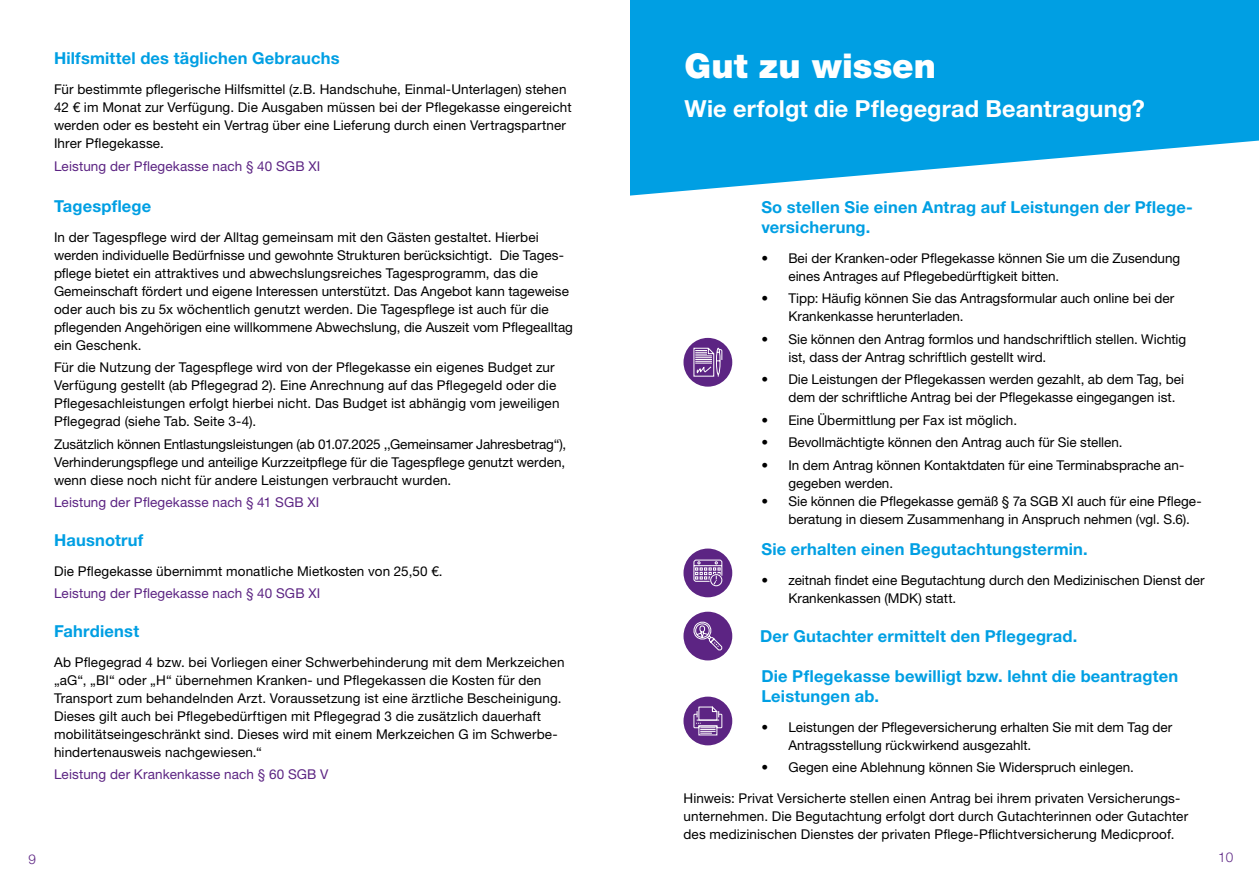
<style>
.page{position:relative;width:1259px;height:893px;background:#fff}
.page>*{position:absolute;margin:0;border:0;box-sizing:border-box;transform-origin:0 0}
.t1{font:900 34.2px "Helvetica Neue LT Std";letter-spacing:.005em;color:#fff}
.t2{font:700 23.55px "Helvetica Neue LT Std";letter-spacing:.005em;color:#fff}
.t3{font:700 16.5px/19.8px "Helvetica Neue LT Std";letter-spacing:.01em;color:#009fe3}
.t4{font:13.5px/18px "Helvetica Neue LT Std";letter-spacing:.005em;color:#000}
.t5{font:13.5px "Helvetica Neue LT Std";letter-spacing:.01em;color:#5c2483}
.t6{font:300 13.5px "Helvetica Neue LT Std";color:#5c2483}
</style>
<div class="page">
<svg style="left:630px;top:0;width:629px;height:196px;background:#24ace6"></svg>
<div style="left:683px;top:338px;width:49px;height:49px;background:#5c2483;border-radius:50%"></div>
<svg style="left:693px;top:347px;width:29px;height:30px"></svg>
<div style="left:683px;top:612px;width:49px;height:48px;background:#5c2483;border-radius:50%"></div>
<svg style="left:693px;top:621px;width:30px;height:30px"></svg>
<div style="left:683px;top:697px;width:49px;height:48px;background:#5c2483;border-radius:50%"></div>
<svg style="left:693px;top:706px;width:29px;height:29px"></svg>
<div style="left:683px;top:549px;width:49px;height:48px;background:#5c2483;border-radius:50%"></div>
<svg style="left:693px;top:559px;width:29px;height:27px"></svg>
<p class="t3" style="left:54px;top:48px;width:287px">Hilfsmittel des täglichen Gebrauchs</p>
<p class="t4" style="left:54px;top:80px;width:519px">Für bestimmte pflegerische Hilfsmittel (z.B. Handschuhe, Einmal-Unterlagen) stehen 42 € im Monat zur Verfügung. Die Ausgaben müssen bei der Pflegekasse eingereicht werden oder es besteht ein Vertrag über eine Lieferung durch einen Vertragspartner Ihrer Pflegekasse.</p>
<p class="t5" style="left:54px;top:158px;width:268px">Leistung der Pflegekasse nach § 40 SGB XI</p>
<p class="t3" style="left:54px;top:196px;width:99px">Tagespflege</p>
<p class="t4" style="left:54px;top:228px;width:520px">In der Tagespflege wird der Alltag gemeinsam mit den Gästen gestaltet. Hierbei werden individuelle Bedürfnisse und gewohnte Strukturen berücksichtigt. Die Tages&shy;pflege bietet ein attraktives und abwechslungsreiches Tagesprogramm, das die Gemeinschaft fördert und eigene Interessen unterstützt. Das Angebot kann tageweise oder auch bis zu 5x wöchentlich genutzt werden. Die Tagespflege ist auch für die pflegenden Angehörigen eine willkommene Abwechslung, die Auszeit vom Pflegealltag ein Geschenk.</p>
<p class="t4" style="left:54px;top:358px;width:507px">Für die Nutzung der Tagespflege wird von der Pflegekasse ein eigenes Budget zur Verfügung gestellt (ab Pflegegrad 2). Eine Anrechnung auf das Pflegegeld oder die Pflegesachleistungen erfolgt hierbei nicht. Das Budget ist abhängig vom jeweiligen Pflegegrad (siehe Tab. Seite 3-4).</p>
<p class="t4" style="left:54px;top:435px;width:513px;text-align:justify">Zusätzlich können Entlastungsleistungen (ab 01.07.2025 ,,Gemeinsamer Jahresbetrag“), Verhinderungspflege und anteilige Kurzzeitpflege für die Tagespflege genutzt werden, wenn diese noch nicht für andere Leistungen verbraucht wurden.</p>
<p class="t5" style="left:54px;top:494px;width:267px">Leistung der Pflegekasse nach § 41 SGB XI</p>
<p class="t3" style="left:54px;top:530px;width:91px">Hausnotruf</p>
<p class="t4" style="left:54px;top:562px;width:390px">Die Pflegekasse übernimmt monatliche Mietkosten von 25,50 €.</p>
<p class="t5" style="left:54px;top:585px;width:268px">Leistung der Pflegekasse nach § 40 SGB XI</p>
<p class="t3" style="left:54px;top:620px;width:87px">Fahrdienst</p>
<p class="t4" style="left:54px;top:652px;width:512px">Ab Pflegegrad 4 bzw. bei Vorliegen einer Schwerbehinderung mit dem Merkzeichen „aG“, „BI“ oder „H“ übernehmen Kranken- und Pflegekassen die Kosten für den Transport zum behandelnden Arzt. Voraussetzung ist eine ärztliche Bescheinigung.<br>Dieses gilt auch bei Pflegebedürftigen mit Pflegegrad 3 die zusätzlich dauerhaft mobilitätseingeschränkt sind. Dieses wird mit einem Merkzeichen G im Schwerbe&shy;hindertenausweis nachgewiesen.“</p>
<p class="t5" style="left:54px;top:766px;width:276px">Leistung der Krankenkasse nach § 60 SGB V</p>
<p class="t6" style="left:29px;top:850px;width:9px">9</p>
<h1 class="t1" style="left:684px;top:46px;width:253px">Gut zu wissen</h1>
<h2 class="t2" style="left:684px;top:94px;width:462px">Wie erfolgt die Pflegegrad Beantragung?</h2>
<p class="t3" style="left:761px;top:197px;width:433px">So stellen Sie einen Antrag auf Leistungen der Pflege&shy;versicherung.</p>
<p class="t4" style="left:788px;top:248px;width:393px;text-indent:-27px">• Bei der Kranken-oder Pflegekasse können Sie um die Zusendung eines Antrages auf Pflegebedürftigkeit bitten.</p>
<p class="t4" style="left:788px;top:289px;width:387px;text-indent:-27px">• Tipp: Häufig können Sie das Antragsformular auch online bei der<br>Krankenkasse herunterladen.</p>
<p class="t4" style="left:788px;top:329px;width:399px;text-indent:-27px">• Sie können den Antrag formlos und handschriftlich stellen. Wichtig ist, dass der Antrag schriftlich gestellt wird.</p>
<p class="t4" style="left:788px;top:370px;width:397px;text-indent:-27px">• Die Leistungen der Pflegekassen werden gezahlt, ab dem Tag, bei dem der schriftliche Antrag bei der Pflegekasse eingegangen ist.</p>
<p class="t4" style="left:761px;top:410px;width:257px">• Eine Übermittlung per Fax ist möglich.</p>
<p class="t4" style="left:761px;top:433px;width:363px">• Bevollmächtigte können den Antrag auch für Sie stellen.</p>
<p class="t4" style="left:788px;top:455px;width:397px;text-indent:-27px">• In dem Antrag können Kontaktdaten für eine Terminabsprache an&shy;gegeben werden.</p>
<p class="t4" style="left:788px;top:491px;width:415px;text-indent:-27px">• Sie können die Pflegekasse gemäß § 7a SGB XI auch für eine Pflege&shy;beratung in diesem Zusammenhang in Anspruch nehmen (vgl. S.6).</p>
<p class="t3" style="left:761px;top:539px;width:328px">Sie erhalten einen Begutachtungstermin.</p>
<p class="t4" style="left:788px;top:571px;width:418px;text-indent:-27px">• zeitnah findet eine Begutachtung durch den Medizinischen Dienst der<br>Krankenkassen (MDK) statt.</p>
<p class="t3" style="left:760px;top:626px;width:319px">Der Gutachter ermittelt den Pflegegrad.</p>
<p class="t3" style="left:761px;top:666px;width:418px">Die Pflegekasse bewilligt bzw. lehnt die beantragten<br>Leistungen ab.</p>
<p class="t4" style="left:788px;top:717px;width:385px;text-indent:-27px">• Leistungen der Pflegeversicherung erhalten Sie mit dem Tag der<br>Antragsstellung rückwirkend ausgezahlt.</p>
<p class="t4" style="left:761px;top:758px;width:374px">• Gegen eine Ablehnung können Sie Widerspruch einlegen.</p>
<p class="t4" style="left:683px;top:789px;width:506px">Hinweis: Privat Versicherte stellen einen Antrag bei ihrem privaten Versicherungs&shy;unternehmen. Die Begutachtung erfolgt dort durch Gutachterinnen oder Gutachter des medizinischen Dienstes der privaten Pflege-Pflichtversicherung Medicproof.</p>
<p class="t6" style="left:1218px;top:849px;width:17px">10</p>
</div>
